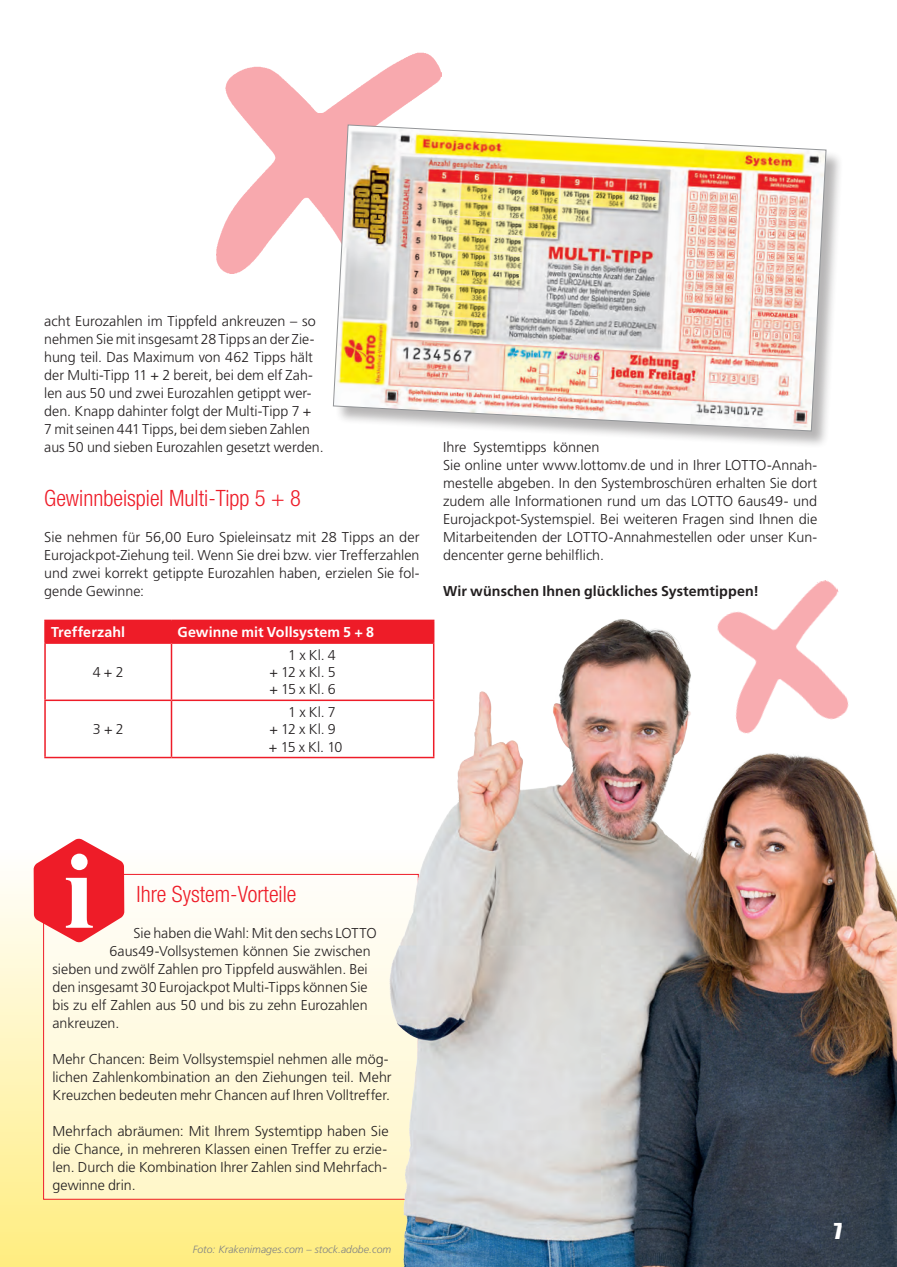
<style>
.page{position:relative;width:897px;height:1267px;background:#fff}
.page>*{position:absolute;margin:0;border:0;box-sizing:border-box;transform-origin:0 0}
.Zwischenüberschrift{font:300 condensed 22.5px "Helvetica Neue LT Pro";color:#ee1c28}
.Seitenzahl_ungerade{font:22.5px "Impact LT Std";color:#fff}
.Fließtext{font:300 14.25px/18px "Frutiger LT Pro";color:#231f20}
.Fließtext-2{font:700 14.25px "Frutiger LT Pro";letter-spacing:.01em;color:#231f20}
.Fließtext-3{font:700 14.25px "Frutiger LT Pro";letter-spacing:.005em;color:#fff}
.Fotonachweis{font:italic 300 10.5px "Frutiger LT Std";color:#808285}
</style>
<div class="page">
<svg style="left:0;top:52px;width:442px;height:1214px"></svg>
<div style="left:44px;top:874px;width:374px;height:325px;background:linear-gradient(to bottom,#fffdfa,#fff7c9)"></div>
<img style="left:216px;top:53px;width:225px;height:234px">
<div style="left:334px;top:126px;width:510px;height:323px;background:#231f20;opacity:.33"></div>
<img style="left:333px;top:125px;width:493px;height:306px">
<hr style="left:44px;top:619px;width:127px;height:2px;background:#ee1c28">
<hr style="left:44px;top:621px;width:2px;height:21px;background:#ee1c28">
<hr style="left:171px;top:619px;width:263px;height:2px;background:#ee1c28">
<div style="left:46px;top:620px;width:186px;height:22px;background:#ee1c28"></div>
<hr style="left:44px;top:642px;width:127px;height:1px;background:#ee1c28">
<hr style="left:44px;top:643px;width:2px;height:56px;background:#ee1c28">
<hr style="left:171px;top:642px;width:263px;height:1px;background:#ee1c28">
<hr style="left:171px;top:643px;width:1px;height:56px;background:#ee1c28">
<hr style="left:44px;top:699px;width:127px;height:2px;background:#ee1c28">
<hr style="left:44px;top:701px;width:2px;height:55px;background:#ee1c28">
<hr style="left:171px;top:699px;width:263px;height:2px;background:#ee1c28">
<hr style="left:171px;top:701px;width:1px;height:55px;background:#ee1c28">
<hr style="left:44px;top:756px;width:127px;height:2px;background:#ee1c28">
<hr style="left:171px;top:756px;width:263px;height:2px;background:#ee1c28">
<img style="left:232px;top:576px;width:664px;height:690px">
<svg style="left:34px;top:838px;width:90px;height:104px"></svg>
<p class="Fließtext" style="left:44px;top:312px;width:281px">acht Eurozahlen im Tippfeld ankreuzen – so nehmen Sie mit insgesamt 28 Tipps an der Zie&shy;hung teil. Das Maximum von 462 Tipps hält der Multi-Tipp 11 + 2 bereit, bei dem elf Zah&shy;len aus 50 und zwei Eurozahlen getippt wer&shy;den. Knapp dahinter folgt der Multi-Tipp 7 +<br>7 mit seinen 441 Tipps, bei dem sieben Zahlen aus 50 und sieben Eurozahlen gesetzt werden.</p>
<p class="Zwischenüberschrift" style="left:44px;top:485px;width:258px">Gewinnbeispiel Multi-Tipp 5 + 8</p>
<p class="Fließtext" style="left:44px;top:528px;width:377px;text-align:justify">Sie nehmen für 56,00 Euro Spieleinsatz mit 28 Tipps an der Eurojackpot-Ziehung teil. Wenn Sie drei bzw. vier Trefferzahlen und zwei korrekt getippte Eurozahlen haben, erzielen Sie fol&shy;gende Gewinne:</p>
<p class="Fließtext-3" style="left:51px;top:623px;width:76px">Trefferzahl</p>
<p class="Fließtext-3" style="left:177px;top:623px;width:198px">Gewinne mit Vollsystem 5 + 8</p>
<p class="Fließtext" style="left:93px;top:663px;width:32px">4 + 2</p>
<p class="Fließtext" style="left:269px;top:646px;width:68px;line-height:17.2px;text-align:justify;text-indent:19px">1 x Kl. 4 + 12 x Kl. 5 + 15 x Kl. 6</p>
<p class="Fließtext" style="left:93px;top:720px;width:32px">3 + 2</p>
<p class="Fließtext" style="left:269px;top:703px;width:75px;line-height:17.2px;text-indent:19px">1 x Kl. 7 + 12 x Kl. 9 + 15 x Kl. 10</p>
<p class="Fließtext" style="left:443px;top:438px;width:375px">Ihre Systemtipps können<br>Sie online unter www.lottomv.de und in Ihrer LOTTO-Annah&shy;mestelle abgeben. In den Systembroschüren erhalten Sie dort zudem alle Informationen rund um das LOTTO 6aus49- und Eurojackpot-Systemspiel. Bei weiteren Fragen sind Ihnen die Mitarbeitenden der LOTTO-Annahmestellen oder unser Kun&shy;dencenter gerne behilflich.</p>
<p class="Fließtext-2" style="left:443px;top:582px;width:317px">Wir wünschen Ihnen glückliches Systemtippen!</p>
<p class="Zwischenüberschrift" style="left:136px;top:881px;width:161px">Ihre System-Vorteile</p>
<p class="Fließtext" style="left:133px;top:924px;width:245px">Sie haben die Wahl: Mit den sechs LOTTO</p>
<p class="Fließtext" style="left:109px;top:942px;width:263px">6aus49-Vollsystemen können Sie zwischen</p>
<p class="Fließtext" style="left:52px;top:960px;width:316px">sieben und zwölf Zahlen pro Tippfeld auswählen. Bei</p>
<p class="Fließtext" style="left:52px;top:978px;width:316px">den insgesamt 30 Eurojackpot Multi-Tipps können Sie</p>
<p class="Fließtext" style="left:52px;top:996px;width:317px">bis zu elf Zahlen aus 50 und bis zu zehn Eurozahlen</p>
<p class="Fließtext" style="left:52px;top:1014px;width:68px">ankreuzen.</p>
<p class="Fließtext" style="left:52px;top:1050px;width:340px">Mehr Chancen: Beim Vollsystemspiel nehmen alle mög&shy;lichen Zahlenkombination an den Ziehungen teil. Mehr<br>Kreuzchen bedeuten mehr Chancen auf Ihren Volltreffer.</p>
<p class="Fließtext" style="left:52px;top:1122px;width:338px;text-align:justify">Mehrfach abräumen: Mit Ihrem Systemtipp haben Sie die Chance, in mehreren Klassen einen Treffer zu erzie&shy;len. Durch die Kombination Ihrer Zahlen sind Mehrfach&shy;gewinne drin.</p>
<p class="Fotonachweis" style="left:193px;top:1242px;width:200px">Foto: Krakenimages.com – stock.adobe.com</p>
<p class="Seitenzahl_ungerade" style="left:833px;top:1218px;width:10px">7</p>
</div>
